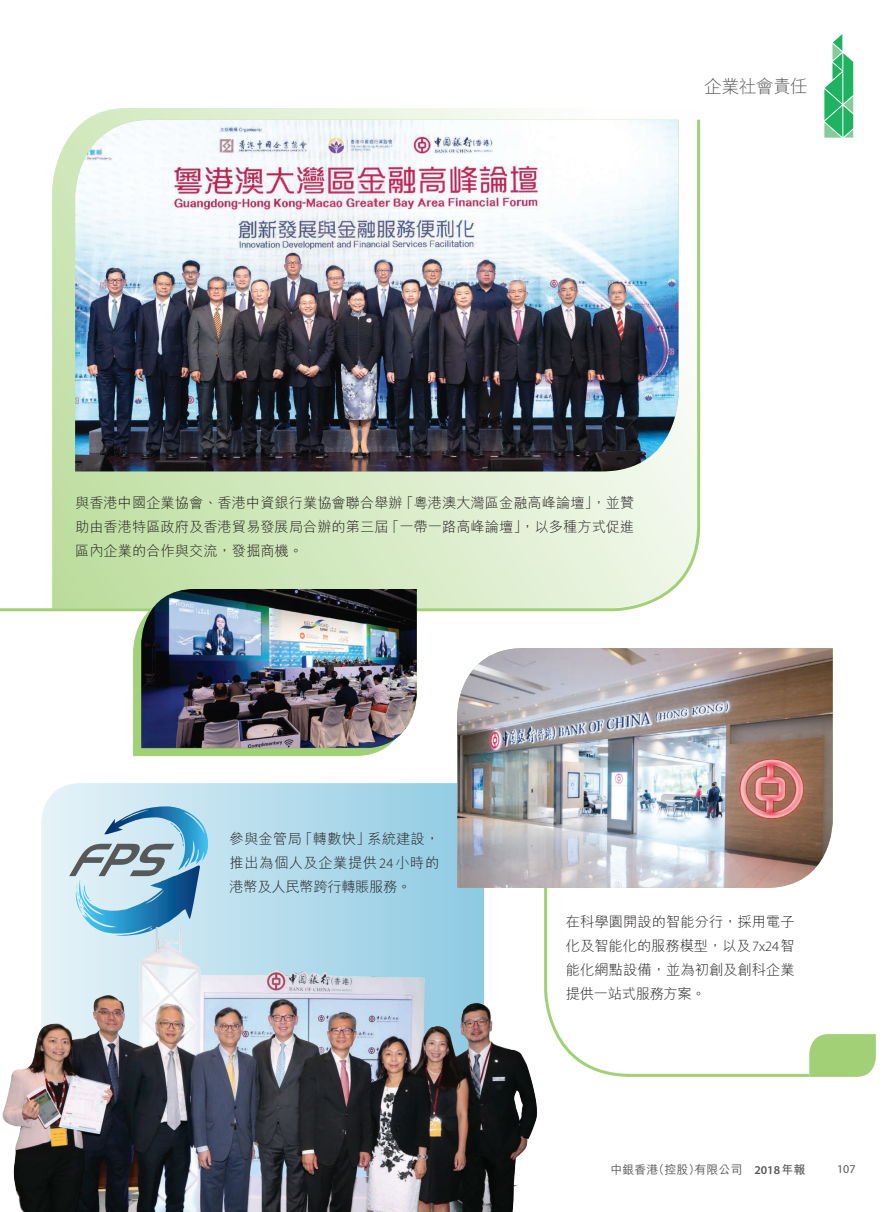
<style>
.page{position:relative;width:893px;height:1212px;background:#fff}
.page>*{position:absolute;margin:0;border:0;box-sizing:border-box;transform-origin:0 0}
.t1{font:300 18px "M Hei HK";letter-spacing:-.04em;color:#57585a}
.t2{font:300 14.25px/24px "M Hei HK";color:#231f20;text-align:justify}
.t3{font:500 12px "M Hei HK";color:#57585a}
.t4{font:12px "Myriad Pro";color:#57585a}
.s1{font-family:"Myriad Pro"}
.s2{font-family:"Myriad Pro";font-weight:600}
.s3{font-weight:700}
</style>
<div class="page">
<svg style="left:91px;top:108px;width:437px;height:9px"></svg>
<img style="left:0;top:117px;width:701px;height:811px">
<svg style="left:543px;top:888px;width:266px;height:189px"></svg>
<svg style="left:69px;top:806px;width:135px;height:122px"></svg>
<img style="left:2px;top:928px;width:550px;height:284px">
<img style="left:457px;top:648px;width:376px;height:240px">
<svg style="left:133px;top:597px;width:276px;height:159px;fill:#a1d076"></svg>
<img style="left:141px;top:589px;width:276px;height:159px">
<hr style="left:0;top:0;width:1px;height:514px;background:#dbebcc">
<svg style="left:809px;top:1034px;width:67px;height:43px"></svg>
<svg style="left:824px;top:34px;width:29px;height:104px"></svg>
<p class="t1" style="left:704px;top:73px;width:105px">企業社會責任</p>
<p class="t2" style="left:75px;top:490px;width:561px">與香港中國企業協會、香港中資銀行業協會聯合舉辦「粵港澳大灣區金融高峰論壇」，並贊助由香港特區政府及香港貿易發展局合辦的第三屆「一帶一路高峰論壇」，以多種方式促進區內企業的合作與交流，發掘商機。</p>
<p class="t2" style="left:230px;top:826px;width:211px">參與金管局「轉數快」系統建設，推出為個人及企業提供<span class="s1">24</span>小時的港幣及人民幣跨行轉賬服務。</p>
<p class="t2" style="left:566px;top:909px;width:230px">在科學園開設的智能分行，採用電子化及智能化的服務模型，以及<span class="s1">7x24</span>智能化網點設備，並為初創及創科企業提供一站式服務方案。</p>
<p class="t3" style="left:610px;top:1160px;width:196px">中銀香港（控股）有限公司 <span class="s2">2018</span><span class="s3">年報</span></p>
<p class="t4" style="left:837px;top:1161px;width:20px">107</p>
</div>
